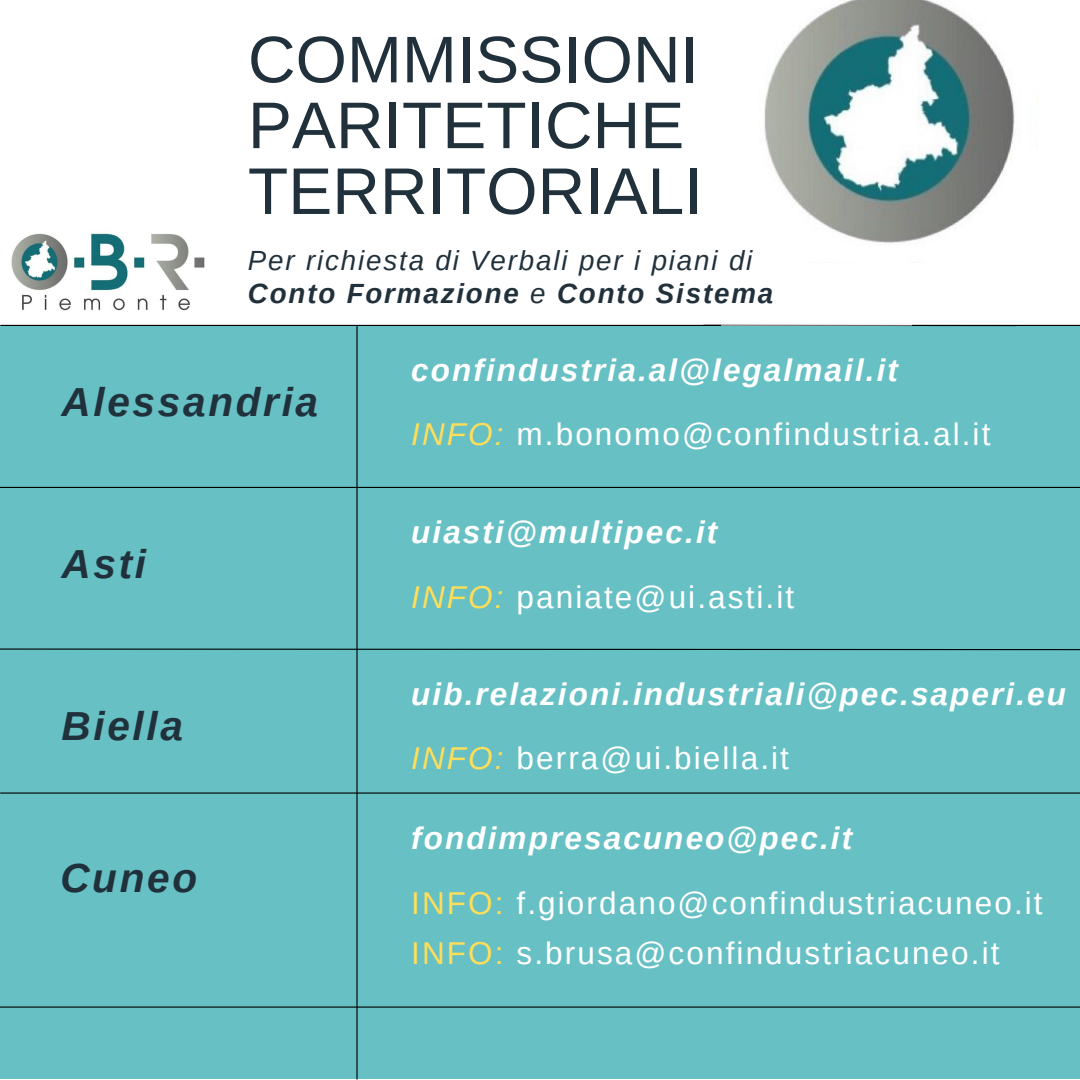
<style>
.page{position:relative;width:1080px;height:1080px;background:#fff}
.page>*{position:absolute;margin:0;border:0;box-sizing:border-box;transform-origin:0 0}
.t1{font:66px/65.8px "Arimo";color:#21313c}
.t2{font:italic 700 40.58px "Arimo";letter-spacing:.065em;color:#21313c}
.t3{font:31.58px "Arimo";letter-spacing:.065em;color:#fff}
.t4{font:italic 700 31.58px "Arimo";letter-spacing:.065em;color:#fff}
.t5{font:italic 27.75px "Arimo";letter-spacing:.065em;color:#21313c}
.t6{font:italic 700 27.75px "Arimo";letter-spacing:.065em;color:#21313c}
.s1{font-weight:400}
.s2{font-style:italic;color:#ffde59}
.s3{color:#ffde59}
</style>
<div class="page">
<div style="left:0;top:325px;width:1080px;height:754px;background:#66c0c4"></div>
<hr style="left:356px;top:327px;width:2px;height:752px;background:#000">
<hr style="left:0;top:487px;width:1080px;height:1px;background:#000">
<hr style="left:1px;top:792px;width:1079px;height:2px;background:#000">
<hr style="left:0;top:1007px;width:1080px;height:1px;background:#000">
<hr style="left:1px;top:325px;width:1079px;height:1px;background:#000">
<img style="left:11px;top:233px;width:194px;height:78px">
<img style="left:764px;top:0;width:251px;height:243px">
<svg style="left:0;top:648px;width:1080px;height:3px"></svg>
<svg style="left:703px;top:324px;width:314px;height:3px"></svg>
<p class="t1" style="left:248px;top:27px;width:456px">COMMISSIONI<br>PARITETICHE<br>TERRITORIALI</p>
<p class="t5" style="left:248px;top:245px;width:506px">Per richiesta di Verbali per i piani di</p>
<p class="t6" style="left:248px;top:278px;width:527px">Conto Formazione <span class="s1">e</span> Conto Sistema</p>
<p class="t2" style="left:61px;top:379px;width:258px">Alessandria</p>
<p class="t2" style="left:61px;top:542px;width:86px">Asti</p>
<p class="t2" style="left:61px;top:703px;width:123px">Biella</p>
<p class="t2" style="left:60px;top:856px;width:138px">Cuneo</p>
<p class="t4" style="left:411px;top:352px;width:488px">confindustria.al@legalmail.it</p>
<p class="t3" style="left:411px;top:416px;width:581px"><span class="s2">INFO:</span> m.bonomo@confindustria.al.it</p>
<p class="t4" style="left:411px;top:515px;width:308px">uiasti@multipec.it</p>
<p class="t3" style="left:411px;top:579px;width:385px"><span class="s2">INFO:</span> paniate@ui.asti.it</p>
<p class="t4" style="left:411px;top:676px;width:657px">uib.relazioni.industriali@pec.saperi.eu</p>
<p class="t3" style="left:411px;top:741px;width:379px"><span class="s2">INFO:</span> berra@ui.biella.it</p>
<p class="t4" style="left:411px;top:821px;width:443px">fondimpresacuneo@pec.it</p>
<p class="t3" style="left:411px;top:886px;width:633px"><span class="s3">INFO:</span> f.giordano@confindustriacuneo.it</p>
<p class="t3" style="left:411px;top:935px;width:590px"><span class="s3">INFO:</span> s.brusa@confindustriacuneo.it</p>
</div>
